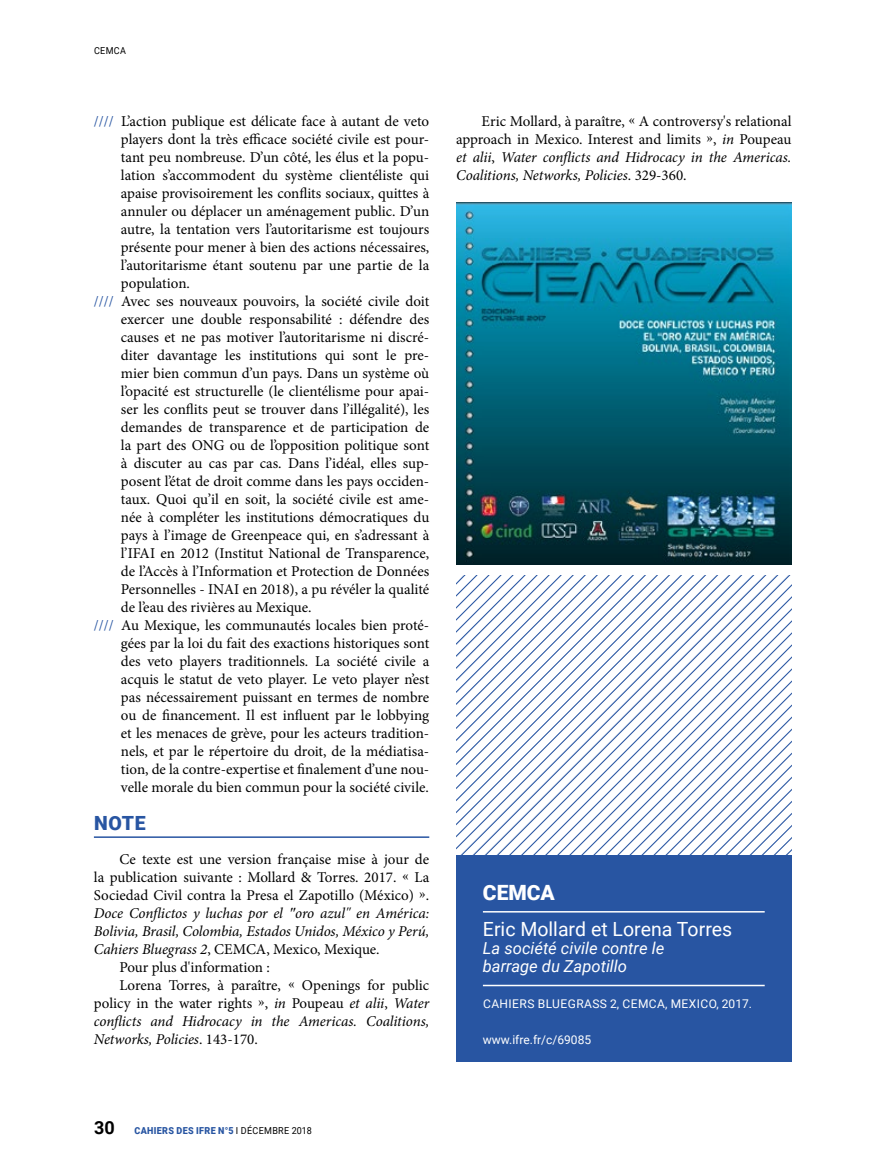
<style>
.page{position:relative;width:872px;height:1170px;background:#fff}
.page>*{position:absolute;margin:0;border:0;box-sizing:border-box;transform-origin:0 0}
.t1{font:900 21px "Roboto";color:#fff}
.t2{font:19.5px "Roboto";color:#fff}
.t3{font:900 19.5px "Roboto";color:#2855a2}
.t4{font:italic 16.5px/18px "Roboto";color:#fff}
.t5{font:15px/18px "Minion Pro";color:#000;text-align:justify}
.t6{font:italic 15px "Minion Pro";letter-spacing:-.005em;color:#000}
.t7{font:12px "Roboto";letter-spacing:.035em;color:#fff}
.t8{font:12px "Roboto";color:#fff}
.t9{font:900 9.6px "Roboto";letter-spacing:.035em;color:#2855a2;scale:.93 1}
.t10{font:9.6px "Roboto";letter-spacing:.035em;color:#000;scale:.93 1}
.s1{color:#2855a2}
.s2{font-family:"Times New Roman"}
.s3{font-style:italic}
.s4{font-style:normal}
.s5{font-weight:700;font-size:18px;color:#000}
.s6{font-weight:400;color:#000}
</style>
<div class="page">
<hr style="left:94px;top:836px;width:335px;height:1px;background:#2855a2">
<img style="left:456px;top:202px;width:335px;height:362px">
<svg style="left:723px;top:576px;width:68px;height:279px"></svg>
<svg style="left:682px;top:576px;width:41px;height:279px"></svg>
<svg style="left:456px;top:576px;width:226px;height:279px"></svg>
<div style="left:456px;top:855px;width:335px;height:206px;background:#2855a2"></div>
<hr style="left:483px;top:911px;width:281px;height:1px;background:#fff">
<hr style="left:483px;top:984px;width:281px;height:2px;background:#fff">
<p class="t10" style="left:94px;top:44px;width:36px">CEMCA</p>
<p class="t5" style="left:94px;top:112px;width:337px"><span class="s1">////</span> L’action publique est délicate face à autant de veto</p>
<p class="t5" style="left:121px;top:130px;width:310px">players dont la très efficace société civile est pour-</p>
<p class="t5" style="left:121px;top:148px;width:310px">tant peu nombreuse. D’un côté, les élus et la popu-</p>
<p class="t5" style="left:121px;top:166px;width:310px">lation s’accommodent du système clientéliste qui</p>
<p class="t5" style="left:121px;top:184px;width:310px">apaise provisoirement les conflits sociaux, quittes à</p>
<p class="t5" style="left:121px;top:202px;width:310px">annuler ou déplacer un aménagement public. D’un</p>
<p class="t5" style="left:121px;top:220px;width:310px">autre, la tentation vers l’autoritarisme est toujours</p>
<p class="t5" style="left:121px;top:238px;width:310px">présente pour mener à bien des actions nécessaires,</p>
<p class="t5" style="left:121px;top:256px;width:310px">l’autoritarisme étant soutenu par une partie de la</p>
<p class="t5" style="left:121px;top:274px;width:71px">population.</p>
<p class="t5" style="left:94px;top:292px;width:337px"><span class="s1">////</span> Avec ses nouveaux pouvoirs, la société civile doit</p>
<p class="t5" style="left:121px;top:310px;width:310px">exercer une double responsabilité : défendre des</p>
<p class="t5" style="left:121px;top:328px;width:310px">causes et ne pas motiver l’autoritarisme ni discré-</p>
<p class="t5" style="left:121px;top:346px;width:310px">diter davantage les institutions qui sont le pre-</p>
<p class="t5" style="left:121px;top:364px;width:310px">mier bien commun d’un pays. Dans un système où</p>
<p class="t5" style="left:121px;top:382px;width:310px">l’opacité est structurelle (le clientélisme pour apai-</p>
<p class="t5" style="left:121px;top:400px;width:310px">ser les conflits peut se trouver dans l’illégalité), les</p>
<p class="t5" style="left:121px;top:418px;width:310px">demandes de transparence et de participation de</p>
<p class="t5" style="left:121px;top:436px;width:310px">la part des ONG ou de l’opposition politique sont</p>
<p class="t5" style="left:121px;top:454px;width:310px">à discuter au cas par cas. Dans l’idéal, elles sup-</p>
<p class="t5" style="left:121px;top:472px;width:310px">posent l’état de droit comme dans les pays occiden-</p>
<p class="t5" style="left:121px;top:490px;width:310px">taux. Quoi qu’il en soit, la société civile est ame-</p>
<p class="t5" style="left:121px;top:508px;width:310px">née à compléter les institutions démocratiques du</p>
<p class="t5" style="left:121px;top:526px;width:310px">pays à l’image de Greenpeace qui, en s’adressant à</p>
<p class="t5" style="left:121px;top:544px;width:310px">l’IFAI en 2012 (Institut National de Transparence,</p>
<p class="t5" style="left:121px;top:562px;width:310px">de l’Accès à l’Information et Protection de Données</p>
<p class="t5" style="left:121px;top:580px;width:310px">Personnelles - INAI en 2018), a pu révéler la qualité</p>
<p class="t5" style="left:121px;top:598px;width:192px">de l’eau des rivières au Mexique.</p>
<p class="t5" style="left:94px;top:616px;width:337px"><span class="s1">////</span> Au Mexique, les communautés locales bien proté-</p>
<p class="t5" style="left:121px;top:634px;width:310px">gées par la loi du fait des exactions historiques sont</p>
<p class="t5" style="left:121px;top:652px;width:310px">des veto players traditionnels. La société civile a</p>
<p class="t5" style="left:121px;top:670px;width:310px">acquis le statut de veto player. Le veto player n’est</p>
<p class="t5" style="left:121px;top:688px;width:310px">pas nécessairement puissant en termes de nombre</p>
<p class="t5" style="left:121px;top:706px;width:310px">ou de financement. Il est influent par le lobbying</p>
<p class="t5" style="left:121px;top:724px;width:310px">et les menaces de grève, pour les acteurs tradition-</p>
<p class="t5" style="left:121px;top:742px;width:310px">nels, et par le répertoire du droit, de la médiatisa-</p>
<p class="t5" style="left:121px;top:760px;width:310px">tion, de la contre-expertise et finalement d’une nou-</p>
<p class="t5" style="left:121px;top:778px;width:309px">velle morale du bien commun pour la société civile.</p>
<h2 class="t3" style="left:94px;top:809px;width:53px">NOTE</h2>
<p class="t5" style="left:119px;top:850px;width:311px">Ce texte est une version française mise à jour de</p>
<p class="t5" style="left:94px;top:868px;width:337px">la publication suivante : Mollard &amp; Torres. 2017. « La</p>
<p class="t5" style="left:94px;top:886px;width:337px">Sociedad Civil contra la Presa el Zapotillo (México) ».</p>
<p class="t6" style="left:94px;top:902px;width:337px">Doce Conflictos y luchas por el <span class="s2">"</span>oro azul" en América:</p>
<p class="t6" style="left:94px;top:920px;width:337px">Bolivia, Brasil, Colombia, Estados Unidos, México y Perú,</p>
<p class="t5" style="left:94px;top:940px;width:287px"><span class="s3">Cahiers Bluegrass 2</span>, CEMCA, Mexico, Mexique.</p>
<p class="t5" style="left:119px;top:958px;width:152px">Pour plus d'information :</p>
<p class="t5" style="left:119px;top:976px;width:311px">Lorena Torres, à paraître, « Openings for public</p>
<p class="t5" style="left:94px;top:994px;width:337px">policy in the water rights », <span class="s3">in</span> Poupeau <span class="s3">et alii</span>, <span class="s3">Water</span></p>
<p class="t6" style="left:94px;top:1010px;width:337px">conflicts and Hidrocacy in the Americas. Coalitions,</p>
<p class="t6" style="left:94px;top:1028px;width:165px">Networks, Policies<span class="s4">. 143-170.</span></p>
<p class="t5" style="left:456px;top:112px;width:337px;text-indent:26px">Eric Mollard, à paraître, « A controversy's relational approach in Mexico. Interest and limits », <span class="s3">in</span> Poupeau <span class="s3">et alii</span>, <span class="s3">Water conflicts and Hidrocacy in the Americas.<br>Coalitions, Networks, Policies</span>. 329-360.</p>
<h1 class="t1" style="left:483px;top:877px;width:74px">CEMCA</h1>
<h2 class="t2" style="left:483px;top:915px;width:251px">Eric Mollard et Lorena Torres</h2>
<p class="t4" style="left:483px;top:938px;width:183px">La société civile contre le barrage du Zapotillo</p>
<p class="t7" style="left:483px;top:995px;width:270px">CAHIERS BLUEGRASS 2, CEMCA, MExICO, 2017.</p>
<p class="t8" style="left:483px;top:1031px;width:110px">www.ifre.fr/c/69085</p>
<p class="t9" style="left:94px;top:1123px;width:236px"><span class="s5">30</span> CAHIERS DES IFRE N°5 <span class="s6">I DÉCEMBRE 2018</span></p>
</div>
